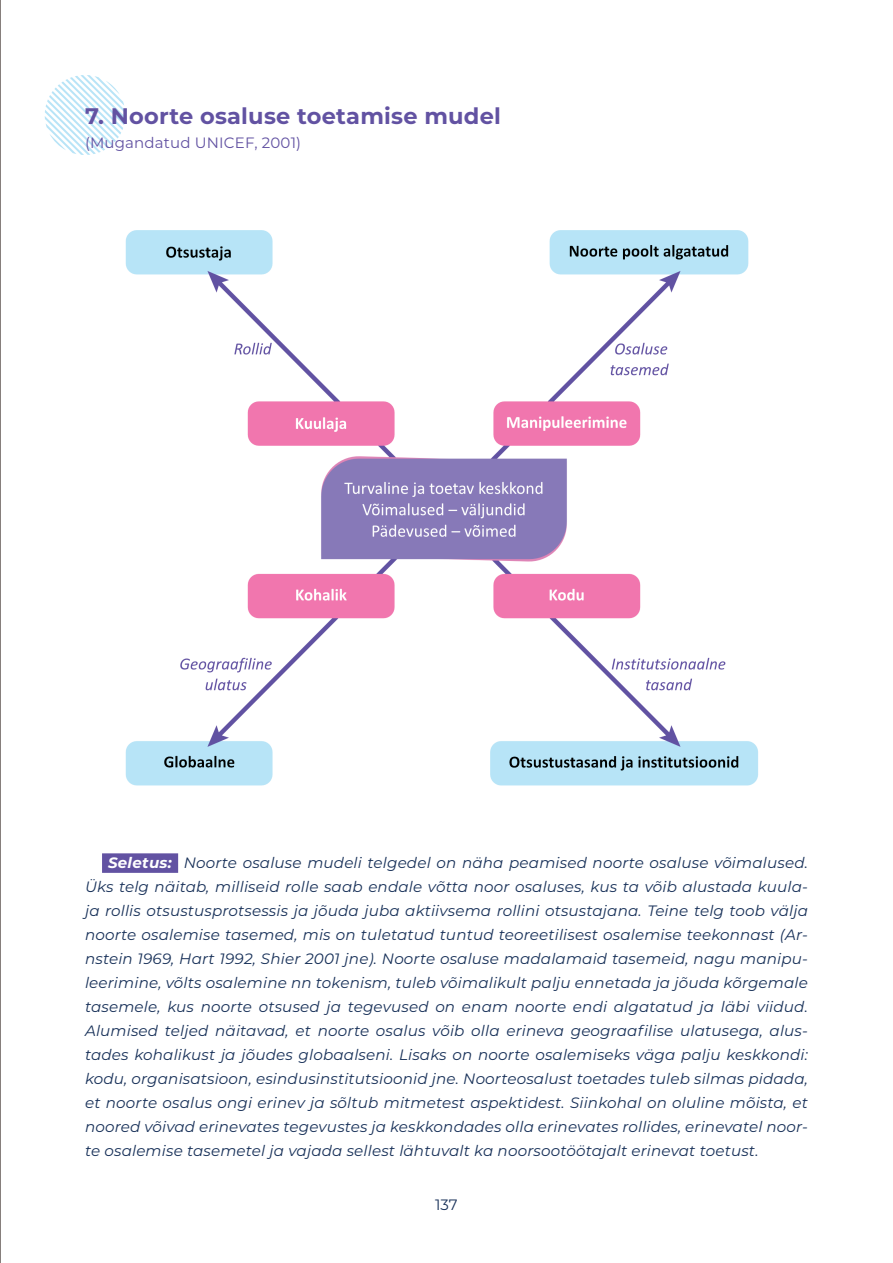
<style>
.page{position:relative;width:893px;height:1263px;background:#fff}
.page>*{position:absolute;margin:0;border:0;box-sizing:border-box;transform-origin:0 0}
.t1{font:700 22.5px "Montserrat";letter-spacing:.01em;color:#6252a2}
.t2{font:italic 15px/24px "Montserrat";letter-spacing:.01em;color:#183159;text-align:justify}
.t3{font:15px "Montserrat";letter-spacing:.01em;color:#6252a2}
.t4{font:15px "Montserrat";color:#183159}
.s1{font-weight:700;color:#fff}
</style>
<div class="page">
<svg style="left:45px;top:75px;width:80px;height:80px"></svg>
<div style="left:102px;top:853px;width:76px;height:20px;background:#6252a2"></div>
<img style="left:125px;top:230px;width:633px;height:556px">
<hr style="left:0;top:0;width:1px;height:1263px;background:#867f7c">
<h1 class="t1" style="left:85px;top:99px;width:417px">7. Noorte osaluse toetamise mudel</h1>
<p class="t3" style="left:85px;top:132px;width:218px">(Mugandatud UNICEF, 2001)</p>
<p class="t2" style="left:85px;top:850px;width:724px;text-indent:23px"><span class="s1">Seletus:</span> Noorte osaluse mudeli telgedel on näha peamised noorte osaluse võimalused.<br>Üks telg näitab, milliseid rolle saab endale võtta noor osaluses, kus ta võib alustada kuula&shy;ja rollis otsustusprotsessis ja jõuda juba aktiivsema rollini otsustajana. Teine telg toob välja noorte osalemise tasemed, mis on tuletatud tuntud teoreetilisest osalemise teekonnast (Ar&shy;nstein 1969, Hart 1992, Shier 2001 jne). Noorte osaluse madalamaid tasemeid, nagu manipu&shy;leerimine, võlts osalemine nn tokenism, tuleb võimalikult palju ennetada ja jõuda kõrgemale tasemele, kus noorte otsused ja tegevused on enam noorte endi algatatud ja läbi viidud.<br>Alumised teljed näitavad, et noorte osalus võib olla erineva geograafilise ulatusega, alus&shy;tades kohalikust ja jõudes globaalseni. Lisaks on noorte osalemiseks väga palju keskkondi: kodu, organisatsioon, esindusinstitutsioonid jne. Noorteosalust toetades tuleb silmas pidada, et noorte osalus ongi erinev ja sõltub mitmetest aspektidest. Siinkohal on oluline mõista, et noored võivad erinevates tegevustes ja keskkondades olla erinevates rollides, erinevatel noor&shy;te osalemise tasemetel ja vajada sellest lähtuvalt ka noorsootöötajalt erinevat toetust.</p>
<p class="t4" style="left:435px;top:1195px;width:24px">137</p>
</div>
